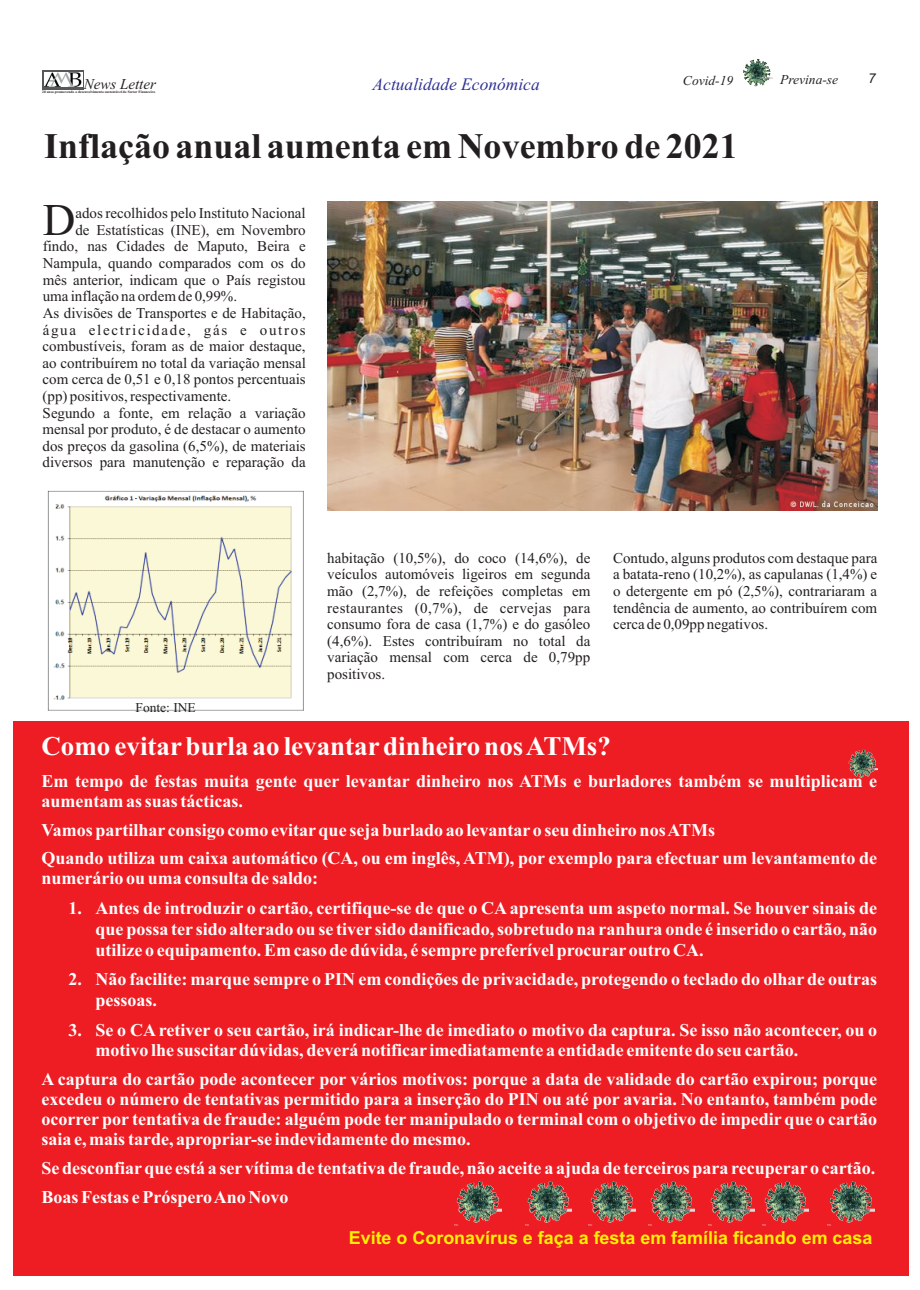
<style>
.page{position:relative;width:920px;height:1290px;background:#fff}
.page>*{position:absolute;margin:0;border:0;box-sizing:border-box;transform-origin:0 0}
.t1{font:45.3px "Times New Roman";color:#231f20}
.t2{font:700 36px "Times New Roman";color:#231f20}
.t3{font:700 27px "Times New Roman";color:#fff}
.t4{font:700 18px/20px "Times New Roman";color:#fff}
.t5{font:700 17.85px "Arial";color:#fff101}
.t6{font:italic 17.4px "Times New Roman";color:#2e3092}
.t7{font:15px/16.6px "Times New Roman";color:#231f20;text-align:justify}
.t8{font:italic 15px "Times New Roman";color:#231f20}
.t9{font:italic 13.5px "Times New Roman";color:#231f20}
.t10{font:13.5px "Times New Roman";color:#231f20}
.t11{font:italic 13.5px "Arial";color:#231f20}
.t12{font:700 3.6px "Times New Roman";color:#231f20}
</style>
<div class="page">
<img style="left:47px;top:490px;width:257px;height:221px">
<img style="left:327px;top:201px;width:550px;height:310px">
<div style="left:13px;top:721px;width:895px;height:555px;background:#ee1d23"></div>
<img style="left:743px;top:59px;width:29px;height:28px">
<div style="left:42px;top:70px;width:42px;height:19px;background:#57585a"></div>
<img style="left:44px;top:72px;width:39px;height:15px">
<img style="left:847px;top:749px;width:31px;height:30px">
<img style="left:455px;top:1181px;width:46px;height:45px">
<img style="left:525px;top:1181px;width:47px;height:45px">
<img style="left:589px;top:1181px;width:46px;height:45px">
<img style="left:648px;top:1181px;width:47px;height:45px">
<img style="left:708px;top:1181px;width:47px;height:45px">
<img style="left:762px;top:1181px;width:46px;height:45px">
<img style="left:828px;top:1181px;width:46px;height:45px">
<p class="t8" style="left:84px;top:79px;width:74px">News Letter</p>
<p class="t12" style="left:42px;top:90px;width:114px">20 anos promovendo o desenvolvimento sustentável do Sector Financeiro</p>
<p class="t6" style="left:373px;top:78px;width:169px">Actualidade Económica</p>
<p class="t9" style="left:683px;top:76px;width:52px">Covid-19</p>
<p class="t9" style="left:780px;top:75px;width:59px">Previna-se</p>
<p class="t11" style="left:868px;top:73px;width:9px">7</p>
<h2 class="t2" style="left:44px;top:133px;width:695px">Inflação anual aumenta em Novembro de 2021</h2>
<h1 class="t1" style="left:43px;top:204px;width:34px">D</h1>
<p class="t7" style="left:75px;top:206px;width:232px">ados recolhidos pelo Instituto Nacional</p>
<p class="t7" style="left:43px;top:223px;width:265px;text-align:left;text-indent:33px">de Estatísticas (INE), em Novembro findo, nas Cidades de Maputo, Beira e Nampula, quando comparados com os do mês anterior, indicam que o País registou uma inflação na ordem de 0,99%.<br>As divisões de Transportes e de Habitação, água electricidade, gás e outros combustíveis, foram as de maior destaque, ao contribuírem no total da variação mensal com cerca de 0,51 e 0,18 pontos percentuais (pp) positivos, respectivamente.<br>Segundo a fonte, em relação a variação mensal por produto, é de destacar o aumento dos preços da gasolina (6,5%), de materiais diversos para manutenção e reparação da</p>
<p class="t10" style="left:136px;top:703px;width:62px">Fonte: INE</p>
<p class="t7" style="left:327px;top:551px;width:265px">habitação (10,5%), do coco (14,6%), de veículos automóveis ligeiros em segunda mão (2,7%), de refeições completas em restaurantes (0,7%), de cervejas para consumo fora de casa (1,7%) e do gasóleo (4,6%). Estes contribuíram no total da variação mensal com cerca de 0,79pp positivos.</p>
<p class="t7" style="left:613px;top:551px;width:266px">Contudo, alguns produtos com destaque para a batata-reno (10,2%), as capulanas (1,4%) e o detergente em pó (2,5%), contrariaram a tendência de aumento, ao contribuírem com cerca de 0,09pp negativos.</p>
<h3 class="t3" style="left:41px;top:737px;width:571px">Como evitarburla ao levantardinheiro nos ATMs?</h3>
<p class="t4" style="left:41px;top:773px;width:837px">Em tempo de festas muita gente quer levantar dinheiro nos ATMs e burladores também se multiplicam e aumentam as suas tácticas.</p>
<p class="t4" style="left:41px;top:817px;width:837px;line-height:28.8px">Vamos partilhar consigo como evitarque seja burlado ao levantar o seu dinheiro nos ATMs<br>Quando utiliza um caixa automático (CA, ou em inglês, ATM), por exemplo para efectuar um levantamento de</p>
<p class="t4" style="left:41px;top:870px;width:278px">numerário ou uma consulta de saldo:</p>
<p class="t4" style="left:95px;top:899px;width:783px;line-height:20.7px;text-align:justify;text-indent:-27px">1. Antes de introduzir o cartão, certifique-se de que o CA apresenta um aspeto normal. Se houver sinais de que possa ter sido alterado ou se tiver sido danificado, sobretudo na ranhura onde é inserido o cartão, não utilize o equipamento. Em caso de dúvida, é sempre preferível procurar outro CA.</p>
<p class="t4" style="left:95px;top:971px;width:783px;line-height:20.7px;text-indent:-27px">2. Não facilite: marque sempre o PIN em condições de privacidade, protegendo o teclado do olhar de outras pessoas.</p>
<p class="t4" style="left:95px;top:1021px;width:783px;line-height:20.7px;text-indent:-27px">3. Se o CA retiver o seu cartão, irá indicar-lhe de imediato o motivo da captura. Se isso não acontecer, ou o motivo lhe suscitardúvidas, deverá notificar imediatamente a entidade emitente do seu cartão.</p>
<p class="t4" style="left:41px;top:1071px;width:837px;text-align:justify">A captura do cartão pode acontecer por vários motivos: porque a data de validade do cartão expirou; porque excedeu o número de tentativas permitido para a inserção do PIN ou até por avaria. No entanto, também pode ocorrer por tentativa de fraude: alguém pode ter manipulado o terminal com o objetivo de impedir que o cartão saia e, mais tarde, apropriar-se indevidamente do mesmo.</p>
<p class="t4" style="left:41px;top:1155px;width:835px;line-height:28.8px">Se desconfiarque está a ser vítima de tentativa de fraude, não aceite a ajuda de terceiros para recuperar o cartão.<br>Boas Festas e Próspero Ano Novo</p>
<p class="t5" style="left:349px;top:1231px;width:525px">Evite o Coronavírus e faça a festa em família ficando em casa</p>
</div>
